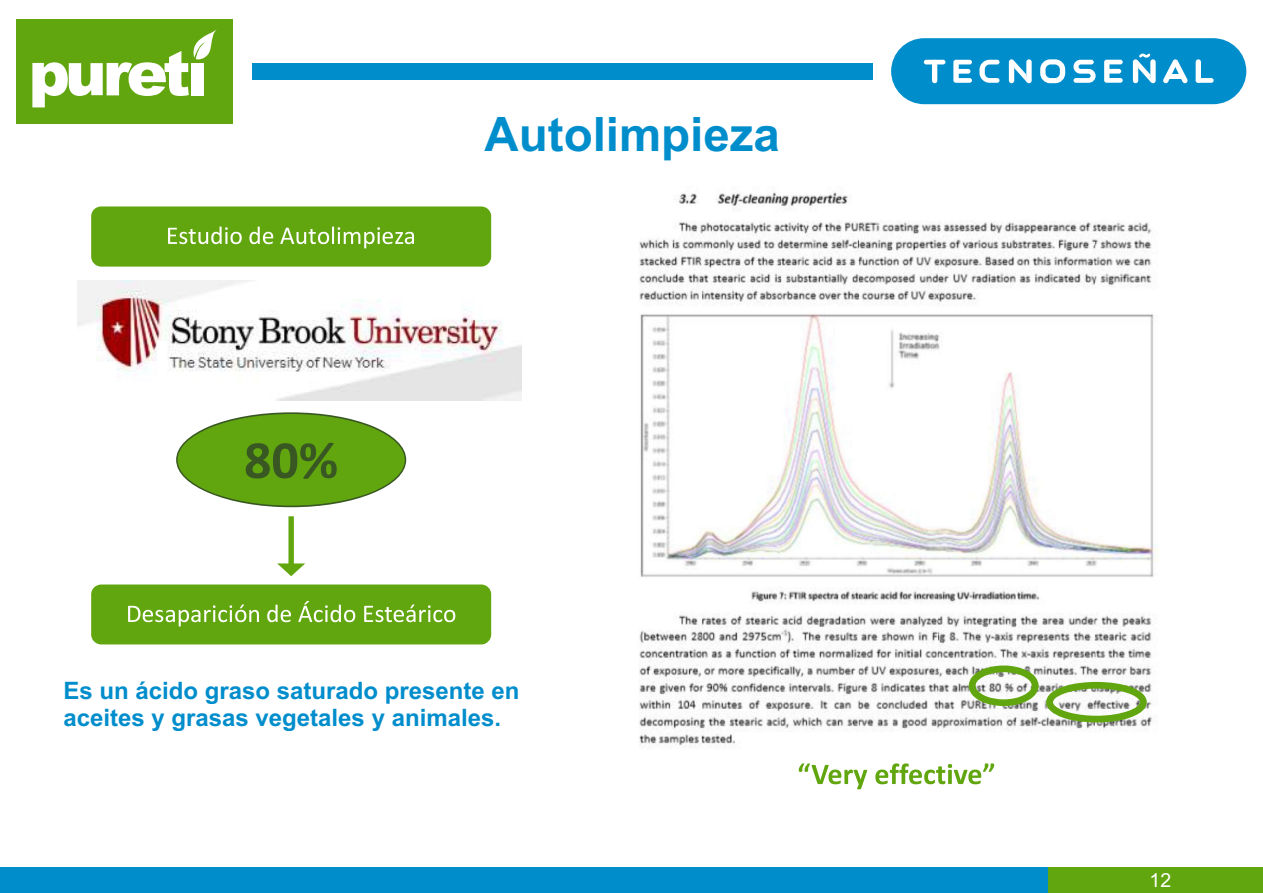
<style>
.page{position:relative;width:1263px;height:893px;background:#fff}
.page>*{position:absolute;margin:0;border:0;box-sizing:border-box;transform-origin:0 0}
.t1{font:700 47.4px "Arial";color:#008dcc}
.t2{font:700 24px/26.8px "Arial";color:#008dcc}
.t3{font:19.5px "Arial";color:#fff}
</style>
<div class="page">
<div style="left:1047px;top:867px;width:216px;height:26px;background:#61a60e"></div>
<div style="left:0;top:867px;width:1047px;height:26px;background:#008dcc"></div>
<div style="left:253px;top:63px;width:620px;height:16px;background:#008dcc"></div>
<div style="left:17px;top:19px;width:216px;height:104px;background:#61a60e"></div>
<svg style="left:32px;top:29px;width:185px;height:78px"></svg>
<div style="left:891px;top:38px;width:355px;height:66px;background:#008dcc;border-radius:33px"></div>
<hr style="left:924px;top:60px;width:21px;height:4px;background:#fff;border-radius:2px">
<div style="left:932px;top:60px;width:5px;height:23px;background:#fff;border-radius:3px"></div>
<svg style="left:979px;top:60px;width:20px;height:23px"></svg>
<div style="left:1009px;top:59px;width:5px;height:24px;background:#fff;border-radius:3px"></div>
<svg style="left:1013px;top:60px;width:13px;height:22px"></svg>
<div style="left:1026px;top:59px;width:6px;height:24px;background:#fff;border-radius:3px"></div>
<div style="left:1133px;top:59px;width:5px;height:24px;background:#fff;border-radius:3px"></div>
<div style="left:1150px;top:59px;width:6px;height:24px;background:#fff;border-radius:3px"></div>
<svg style="left:1040px;top:59px;width:25px;height:24px"></svg>
<svg style="left:953px;top:60px;width:19px;height:23px"></svg>
<svg style="left:1104px;top:60px;width:19px;height:23px"></svg>
<svg style="left:1163px;top:59px;width:25px;height:24px"></svg>
<div style="left:1166px;top:74px;width:18px;height:5px;background:#fff"></div>
<div style="left:1196px;top:78px;width:18px;height:5px;background:#fff;border-radius:2px"></div>
<div style="left:1196px;top:59px;width:5px;height:24px;background:#fff;border-radius:3px"></div>
<svg style="left:1073px;top:60px;width:22px;height:23px"></svg>
<svg style="left:1137px;top:53px;width:14px;height:29px"></svg>
<svg style="left:277px;top:516px;width:28px;height:60px"></svg>
<div style="left:91px;top:206px;width:400px;height:61px;background:#61a60e;border-radius:10px"></div>
<svg style="left:168px;top:227px;width:246px;height:21px"></svg>
<div style="left:91px;top:584px;width:400px;height:60px;background:#61a60e;border-radius:10px"></div>
<svg style="left:128px;top:601px;width:327px;height:25px"></svg>
<img style="left:639px;top:192px;width:519px;height:555px">
<svg style="left:969px;top:665px;width:69px;height:41px"></svg>
<svg style="left:1046px;top:682px;width:101px;height:40px"></svg>
<svg style="left:799px;top:763px;width:195px;height:26px"></svg>
<img style="left:77px;top:281px;width:445px;height:119px">
<svg style="left:176px;top:412px;width:230px;height:95px"></svg>
<h1 class="t1" style="left:485px;top:117px;width:297px">Autolimpieza</h1>
<p class="t2" style="left:63px;top:680px;width:458px">Es un ácido graso saturado presente en aceites y grasas vegetales y animales.</p>
<p class="t3" style="left:1149px;top:873px;width:23px">12</p>
</div>
